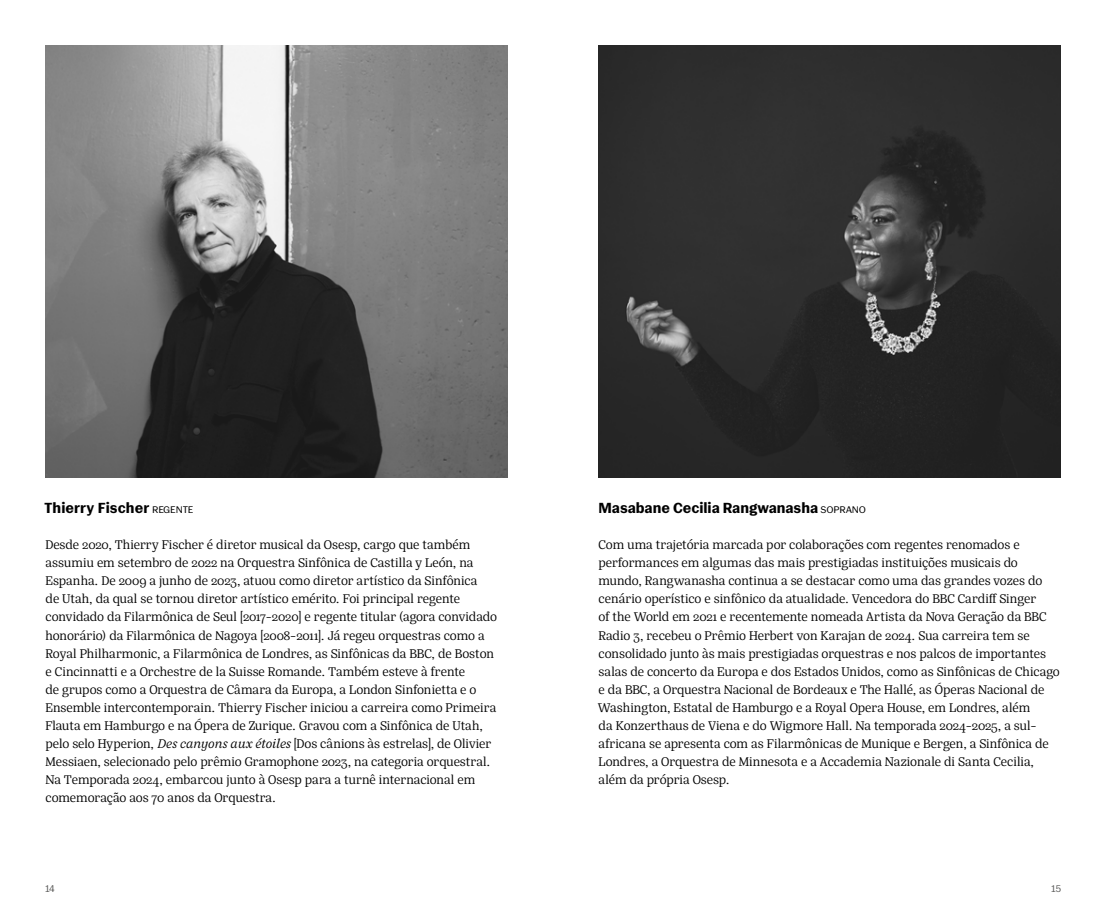
<style>
.page{position:relative;width:1106px;height:922px;background:#fff}
.page>*{position:absolute;margin:0;border:0;box-sizing:border-box;transform-origin:0 0}
.t1{font:300 15px "Gal Gothic Variable Roman";color:#000}
.t2{font:300 13.75px/18px "Silva Text";color:#000}
.t3{font:300 10px "Gal Gothic Variable Roman";color:#575756}
.s1{font-size:11.25px}
.s2{font-style:italic}
</style>
<div class="page">
<img style="left:598px;top:45px;width:463px;height:432px">
<img style="left:45px;top:45px;width:463px;height:432px">
<p class="t1" style="left:44px;top:498px;width:150px">Thierry Fischer <span class="s1">regente</span></p>
<p class="t2" style="left:45px;top:536px;width:453px">Desde 2020, Thierry Fischer é diretor musical da Osesp, cargo que também assumiu em setembro de 2022 na Orquestra Sinfônica de Castilla y León, na Espanha. De 2009 a junho de 2023, atuou como diretor artístico da Sinfônica<br>de Utah, da qual se tornou diretor artístico emérito. Foi principal regente convidado da Filarmônica de Seul [2017-2020] e regente titular (agora convidado honorário) da Filarmônica de Nagoya [2008-2011]. Já regeu orquestras como a Royal Philharmonic, a Filarmônica de Londres, as Sinfônicas da BBC, de Boston e Cincinnatti e a Orchestre de la Suisse Romande. Também esteve à frente<br>de grupos como a Orquestra de Câmara da Europa, a London Sinfonietta e o Ensemble intercontemporain. Thierry Fischer iniciou a carreira como Primeira Flauta em Hamburgo e na Ópera de Zurique. Gravou com a Sinfônica de Utah, pelo selo Hyperion, <span class="s2">Des canyons aux étoiles</span> [Dos cânions às estrelas], de Olivier Messiaen, selecionado pelo prêmio Gramophone 2023, na categoria orquestral.<br>Na Temporada 2024, embarcou junto à Osesp para a turnê internacional em comemoração aos 70 anos da Orquestra.</p>
<p class="t1" style="left:598px;top:498px;width:269px">Masabane Cecilia Rangwanasha <span class="s1">soprano</span></p>
<p class="t2" style="left:598px;top:536px;width:463px">Com uma trajetória marcada por colaborações com regentes renomados e performances em algumas das mais prestigiadas instituições musicais do mundo, Rangwanasha continua a se destacar como uma das grandes vozes do cenário operístico e sinfônico da atualidade. Vencedora do BBC Cardiff Singer<br>of the World em 2021 e recentemente nomeada Artista da Nova Geração da BBC Radio 3, recebeu o Prêmio Herbert von Karajan de 2024. Sua carreira tem se consolidado junto às mais prestigiadas orquestras e nos palcos de importantes salas de concerto da Europa e dos Estados Unidos, como as Sinfônicas de Chicago e da BBC, a Orquestra Nacional de Bordeaux e The Hallé, as Óperas Nacional de Washington, Estatal de Hamburgo e a Royal Opera House, em Londres, além<br>da Konzerthaus de Viena e do Wigmore Hall. Na temporada 2024-2025, a sul&shy;africana se apresenta com as Filarmônicas de Munique e Bergen, a Sinfônica de Londres, a Orquestra de Minnesota e a Accademia Nazionale di Santa Cecilia, além da própria Osesp.</p>
<p class="t3" style="left:45px;top:881px;width:11px">14</p>
<p class="t3" style="left:1051px;top:881px;width:11px">15</p>
</div>
